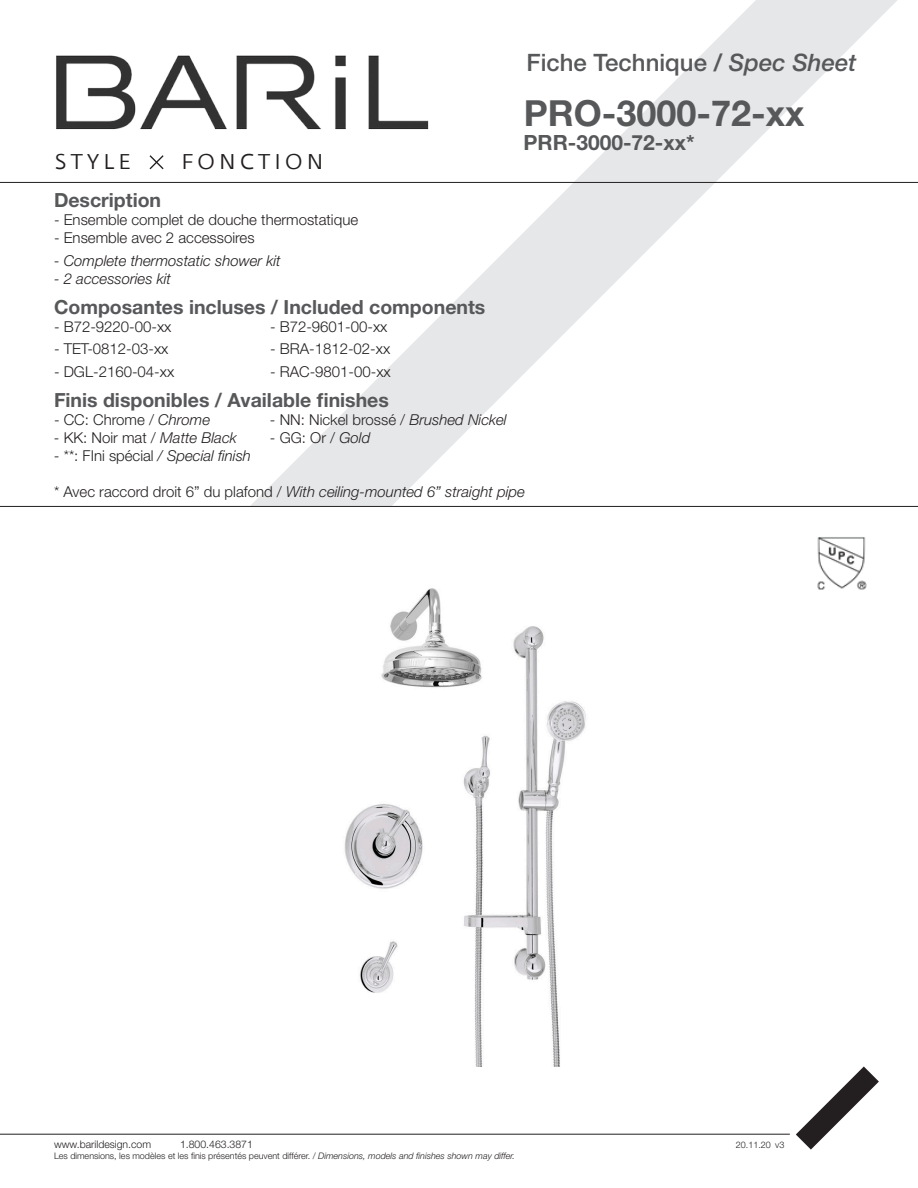
<style>
.page{position:relative;width:918px;height:1188px;background:#fff}
.page>*{position:absolute;margin:0;border:0;box-sizing:border-box;transform-origin:0 0}
.t1{font:700 36px "Helvetica Neue LT Std";color:#57585a}
.t2{font:500 24px "Helvetica Neue LT Std";color:#57585a}
.t3{font:21.3px "Fedra Sans Greek Book TF";letter-spacing:.2em;color:#231f20}
.t4{font:700 21px "Helvetica Neue LT Std";color:#57585a}
.t5{font:700 19.5px "Helvetica Neue LT Std";color:#57585a}
.t6{font:300 15px "Helvetica Neue LT Std";color:#231f20}
.t7{font:italic 300 15px "Helvetica Neue LT Std";color:#231f20}
.t8{font:300 10.5px "Helvetica Neue LT Std";color:#231f20}
.t9{font:300 9px "Helvetica Neue LT Std";color:#231f20}
.s1{font-style:italic}
.s2{font-style:normal}
</style>
<div class="page">
<svg style="left:250px;top:0;width:648px;height:506px"></svg>
<img style="left:54px;top:54px;width:378px;height:128px">
<svg style="left:148px;top:154px;width:17px;height:17px"></svg>
<hr style="left:0;top:182px;width:918px;height:1px;background:#231f20">
<hr style="left:0;top:506px;width:918px;height:1px;background:#231f20">
<hr style="left:0;top:1134px;width:790px;height:1px;background:#231f20">
<svg style="left:796px;top:1066px;width:83px;height:84px"></svg>
<img style="left:817px;top:537px;width:50px;height:53px">
<img style="left:344px;top:588px;width:242px;height:479px">
<h2 class="t2" style="left:526px;top:48px;width:331px">Fiche Technique / <span class="s1">Spec Sheet</span></h2>
<p class="t1" style="left:524px;top:91px;width:282px">PRO-3000-72-xx</p>
<h3 class="t3" style="left:55px;top:151px;width:77px">STYLE</h3>
<h3 class="t3" style="left:181px;top:151px;width:144px">FONCTION</h3>
<p class="t4" style="left:524px;top:130px;width:173px">PRR-3000-72-xx*</p>
<p class="t5" style="left:54px;top:188px;width:109px">Description</p>
<p class="t6" style="left:54px;top:211px;width:306px">- Ensemble complet de douche thermostatique</p>
<p class="t6" style="left:54px;top:229px;width:202px">- Ensemble avec 2 accessoires</p>
<p class="t7" style="left:54px;top:251px;width:228px">- Complete thermostatic shower kit</p>
<p class="t7" style="left:54px;top:269px;width:118px">- 2 accessories kit</p>
<p class="t5" style="left:54px;top:295px;width:433px">Composantes incluses / Included components</p>
<p class="t6" style="left:270px;top:317px;width:119px">- B72-9601-00-xx</p>
<p class="t6" style="left:270px;top:340px;width:122px">- BRA-1812-02-xx</p>
<p class="t6" style="left:54px;top:317px;width:119px">- B72-9220-00-xx</p>
<p class="t6" style="left:54px;top:340px;width:116px">- TET-0812-03-xx</p>
<p class="t6" style="left:54px;top:362px;width:122px">- DGL-2160-04-xx</p>
<p class="t6" style="left:270px;top:362px;width:122px">- RAC-9801-00-xx</p>
<p class="t5" style="left:54px;top:388px;width:336px">Finis disponibles / Available finishes</p>
<p class="t6" style="left:54px;top:410px;width:158px">- CC: Chrome / <span class="s1">Chrome</span></p>
<p class="t6" style="left:270px;top:410px;width:238px">- NN: Nickel brossé / <span class="s1">Brushed Nickel</span></p>
<p class="t6" style="left:54px;top:428px;width:184px">- KK: Noir mat / <span class="s1">Matte Black</span></p>
<p class="t6" style="left:270px;top:428px;width:102px">- GG: Or / <span class="s1">Gold</span></p>
<p class="t7" style="left:54px;top:446px;width:198px">- <span class="s2">**: FIni spécial</span> / Special finish</p>
<p class="t7" style="left:54px;top:482px;width:472px"><span class="s2">* Avec raccord droit 6” du plafond /</span> With ceiling-mounted 6” straight pipe</p>
<p class="t8" style="left:54px;top:1138px;width:99px">www.barildesign.com</p>
<p class="t8" style="left:180px;top:1138px;width:74px">1.800.463.3871</p>
<p class="t9" style="left:736px;top:1139px;width:37px">20.11.20</p>
<p class="t9" style="left:54px;top:1150px;width:463px">Les dimensions, les modèles et les finis présentés peuvent différer. / <span class="s1">Dimensions, models and finishes shown may differ.</span></p>
<p class="t9" style="left:775px;top:1140px;width:11px">v3</p>
</div>
